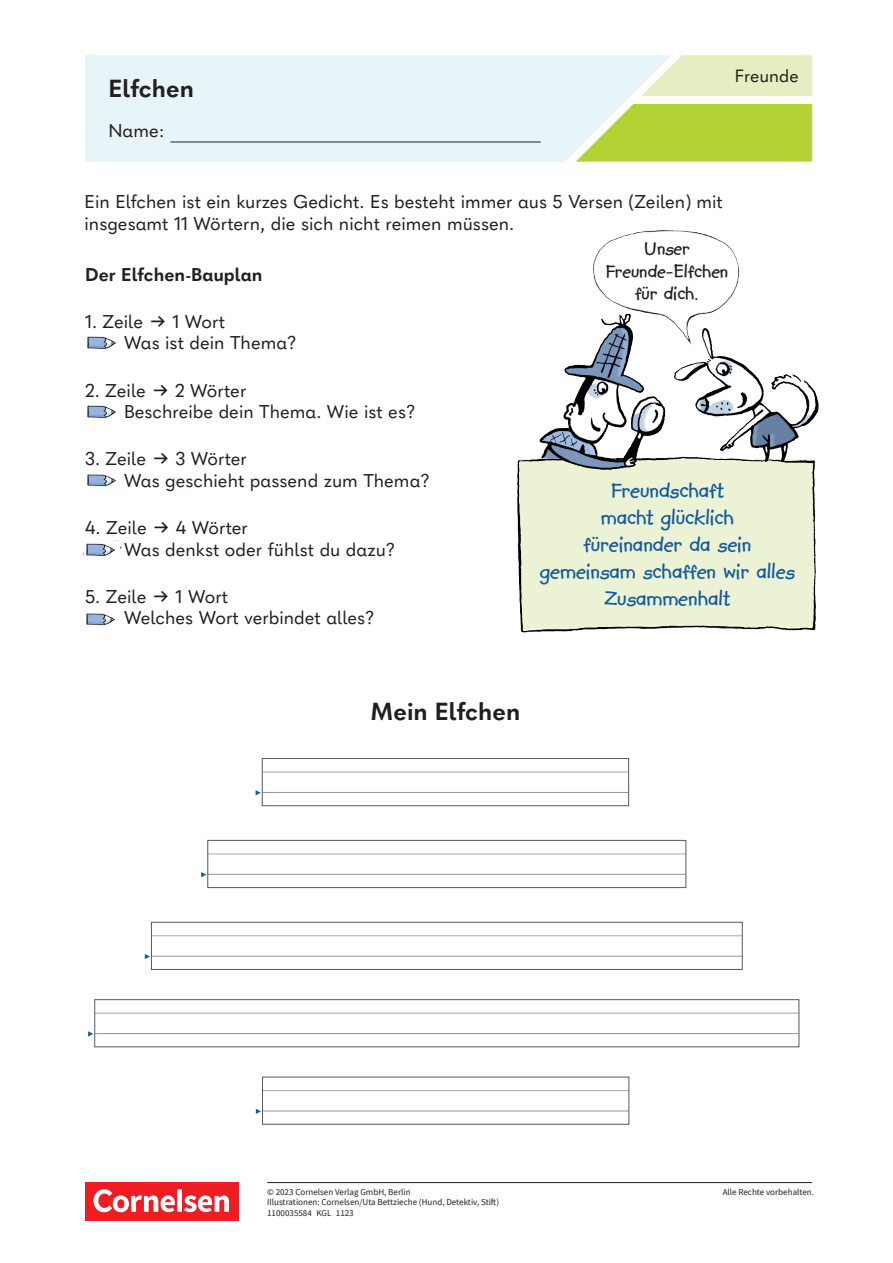
<style>
.page{position:relative;width:893px;height:1263px;background:#fff}
.page>*{position:absolute;margin:0;border:0;box-sizing:border-box;transform-origin:0 0}
.t1{font:700 24px/27px "Kidprint BY";color:#145a9d;text-align:center}
.t2{font:700 24px "CV Dida Sans Junior";color:#231f20}
.t3{font:700 21px/22.5px "Kidprint BY";color:#231f20;text-align:center}
.t4{font:18px/21.6px "CV Dida Sans Junior";color:#231f20}
.t5{font:700 18px "CV Dida Sans Junior";color:#231f20}
.t6{font:17.25px "CV Dida Sans Junior";color:#231f20}
.t7{font:9px/10.5px "CV Source Sans";color:#231f20}
</style>
<div class="page">
<hr style="left:267px;top:1182px;width:545px;height:1px;background:#231f20">
<div style="left:85px;top:55px;width:607px;height:107px;background:#e7f5f8"></div>
<svg style="left:565px;top:55px;width:247px;height:107px"></svg>
<hr style="left:170px;top:142px;width:371px;height:1px;background:#231f20">
<hr style="left:262px;top:772px;width:366px;height:1px;background:#a8a9ad">
<hr style="left:262px;top:792px;width:366px;height:1px;background:#939598">
<div style="left:262px;top:758px;width:367px;height:48px;border:1px solid #57585a"></div>
<svg style="left:256px;top:790px;width:5px;height:5px"></svg>
<hr style="left:208px;top:853px;width:478px;height:1px;background:#a8a9ad">
<hr style="left:208px;top:874px;width:478px;height:1px;background:#939598">
<div style="left:208px;top:840px;width:478px;height:48px;border:1px solid #57585a"></div>
<svg style="left:201px;top:872px;width:5px;height:5px"></svg>
<hr style="left:152px;top:935px;width:590px;height:1px;background:#a8a9ad">
<hr style="left:152px;top:956px;width:590px;height:1px;background:#939598">
<div style="left:151px;top:922px;width:591px;height:47px;border:1px solid #57585a"></div>
<svg style="left:145px;top:954px;width:5px;height:5px"></svg>
<hr style="left:95px;top:1013px;width:704px;height:1px;background:#a8a9ad">
<hr style="left:95px;top:1033px;width:704px;height:1px;background:#939598">
<div style="left:95px;top:999px;width:704px;height:48px;border:1px solid #57585a"></div>
<svg style="left:88px;top:1031px;width:5px;height:5px"></svg>
<hr style="left:263px;top:1090px;width:366px;height:1px;background:#a8a9ad">
<hr style="left:263px;top:1110px;width:366px;height:1px;background:#939598">
<svg style="left:256px;top:1109px;width:5px;height:5px"></svg>
<div style="left:517px;top:457px;width:299px;height:176px;background:#ecf3d4"></div>
<img style="left:87px;top:474px;width:29px;height:13px">
<img style="left:83px;top:540px;width:39px;height:16px">
<img style="left:87px;top:336px;width:29px;height:13px">
<img style="left:87px;top:405px;width:29px;height:13px">
<img style="left:85px;top:543px;width:35px;height:13px">
<img style="left:86px;top:613px;width:29px;height:13px">
<img style="left:593px;top:230px;width:147px;height:93px">
<img style="left:540px;top:314px;width:127px;height:156px">
<img style="left:674px;top:318px;width:145px;height:156px">
<div style="left:86px;top:1182px;width:153px;height:38px;background:#ee1d23"></div>
<svg style="left:94px;top:1189px;width:135px;height:23px"></svg>
<h1 class="t2" style="left:108px;top:73px;width:87px">Elfchen</h1>
<p class="t4" style="left:108px;top:120px;width:58px">Name:</p>
<p class="t6" style="left:735px;top:65px;width:65px">Freunde</p>
<p class="t4" style="left:85px;top:191px;width:640px">Ein Elfchen ist ein kurzes Gedicht. Es besteht immer aus 5 Versen (Zeilen) mit insgesamt 11 Wörtern, die sich nicht reimen müssen.</p>
<p class="t5" style="left:85px;top:262px;width:179px">Der Elfchen-Bauplan</p>
<p class="t4" style="left:85px;top:311px;width:60px">1. Zeile</p>
<p class="t4" style="left:124px;top:311px;width:174px;text-indent:48px">1 Wort<br>Was ist dein Thema?</p>
<p class="t4" style="left:85px;top:379px;width:62px">2. Zeile</p>
<p class="t4" style="left:124px;top:379px;width:293px;text-indent:51px">2 Wörter<br>Beschreibe dein Thema. Wie ist es?</p>
<p class="t4" style="left:85px;top:448px;width:63px">3. Zeile</p>
<p class="t4" style="left:124px;top:448px;width:307px;text-indent:51px">3 Wörter<br>Was geschieht passend zum Thema?</p>
<p class="t4" style="left:85px;top:517px;width:63px">4. Zeile</p>
<p class="t4" style="left:124px;top:517px;width:273px;text-indent:52px">4 Wörter<br>Was denkst oder fühlst du dazu?</p>
<p class="t4" style="left:85px;top:586px;width:63px">5. Zeile</p>
<p class="t4" style="left:124px;top:586px;width:252px;text-indent:52px">1 Wort<br>Welches Wort verbindet alles?</p>
<p class="t3" style="left:605px;top:237px;width:124px">Unser<br>Freunde-Elfchen für dich.</p>
<h1 class="t1" style="left:540px;top:477px;width:256px">Freundschaft<br>macht glücklich<br>füreinander da sein gemeinsam schaffen wir alles<br>Zusammenhalt</h1>
<h1 class="t2" style="left:370px;top:696px;width:151px">Mein Elfchen</h1>
<p class="t7" style="left:267px;top:1186px;width:145px">© 2023 Cornelsen Verlag GmbH, Berlin</p>
<p class="t7" style="left:723px;top:1186px;width:93px">Alle Rechte vorbehalten.</p>
<p class="t7" style="left:267px;top:1197px;width:233px">Illustrationen: Cornelsen/Uta Bettzieche (Hund, Detektiv, Stift)<br>1100035584 KGL 1123</p>
</div>
